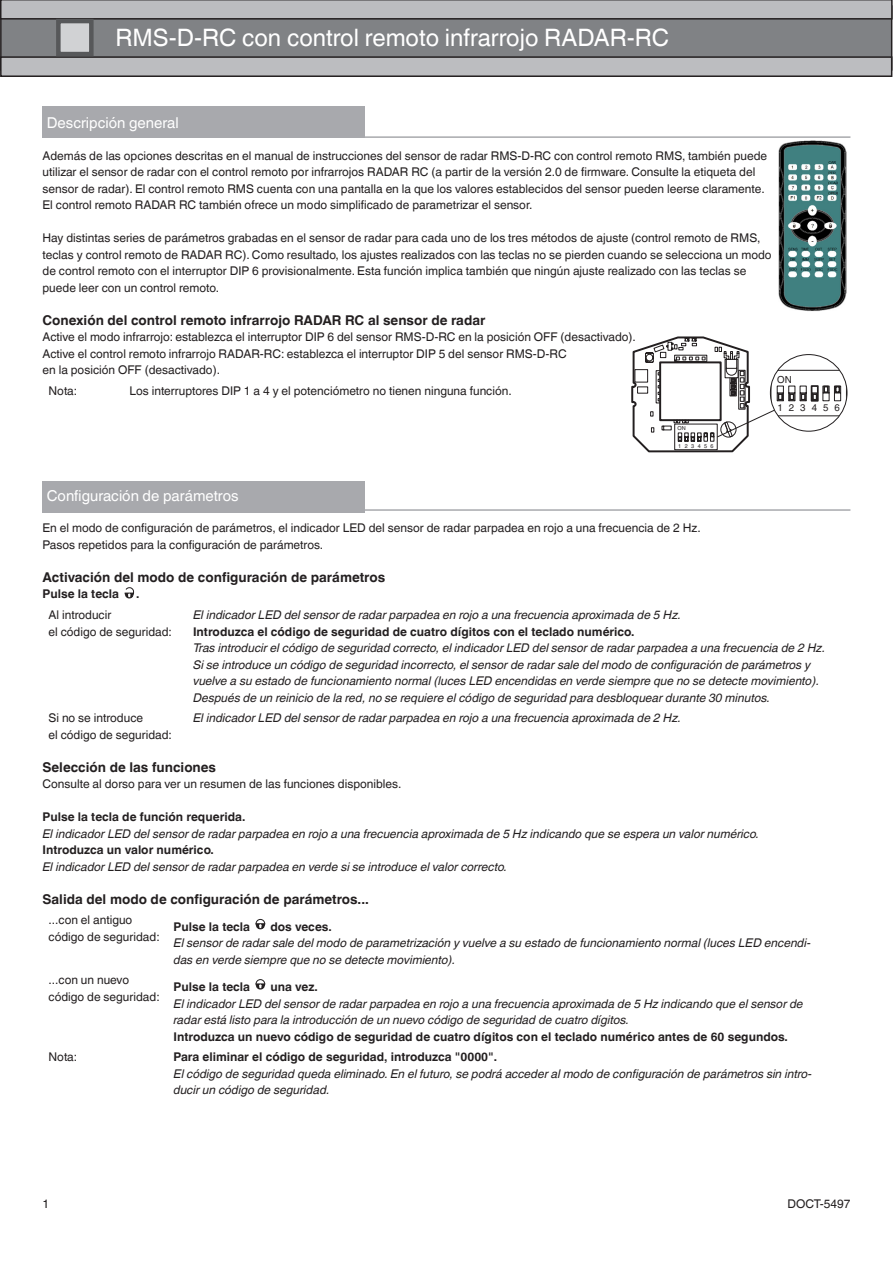
<style>
.page{position:relative;width:893px;height:1263px;background:#fff}
.page>*{position:absolute;margin:0;border:0;box-sizing:border-box;transform-origin:0 0}
.A_Kopfzeile{font:24px "Helvetica World";color:#fff}
.Ueberschrift_1_TR{font:15px "Helvetica World";color:#fff}
.Ü2{font:700 13.5px "Helvetica World";color:#231f20}
.A_Fliesstext{font:12px/16.5px "Helvetica World";color:#231f20}
.Resultat{font:italic 12px/16.5px "Helvetica World";color:#231f20}
.Handlung{font:700 12px "Helvetica World";color:#231f20}
.Resultat-2{font:12px "Helvetica World";color:#231f20}
.t1{font:9.75px "Helvetica World";letter-spacing:.625em;color:#231f20}
.t2{font:5.4px "Helvetica World";letter-spacing:.625em;color:#231f20}
</style>
<div class="page">
<div style="left:1px;top:6px;width:891px;height:64px;background:#808285"></div>
<svg style="left:0;top:0;width:893px;height:20px;background:#abacae"></svg>
<div style="left:1px;top:57px;width:891px;height:19px;background:#bcbdc0"></div>
<div style="left:0;top:56px;width:892px;height:21px;border:2px solid #231f20"></div>
<div style="left:56px;top:19px;width:38px;height:37px;background:#d1d2d4;border:4px solid #57585a"></div>
<div style="left:43px;top:106px;width:322px;height:32px;background:#a8a9ad"></div>
<hr style="left:43px;top:136px;width:807px;height:2px;background:#a8a9ad">
<svg style="left:631px;top:336px;width:214px;height:116px"></svg>
<div style="left:770px;top:370px;width:77px;height:46px;border:1px solid #231f20"></div>
<div style="left:43px;top:481px;width:322px;height:32px;background:#a8a9ad"></div>
<hr style="left:43px;top:509px;width:807px;height:2px;background:#a8a9ad">
<svg style="left:125px;top:587px;width:9px;height:11px"></svg>
<svg style="left:255px;top:918px;width:11px;height:11px"></svg>
<svg style="left:255px;top:979px;width:11px;height:10px"></svg>
<img style="left:778px;top:140px;width:68px;height:171px">
<p class="A_Kopfzeile" style="left:115px;top:23px;width:555px">RMS-D-RC con control remoto infrarrojo RADAR-RC</p>
<p class="Ueberschrift_1_TR" style="left:47px;top:114px;width:133px">Descripción general</p>
<p class="A_Fliesstext" style="left:43px;top:147px;width:726px">Además de las opciones descritas en el manual de instrucciones del sensor de radar RMS-D-RC con control remoto RMS, también puede utilizar el sensor de radar con el control remoto por infrarrojos RADAR RC (a partir de la versión 2.0 de firmware. Consulte la etiqueta del sensor de radar). El control remoto RMS cuenta con una pantalla en la que los valores establecidos del sensor pueden leerse claramente.<br>El control remoto RADAR RC también ofrece un modo simplificado de parametrizar el sensor.</p>
<p class="A_Fliesstext" style="left:43px;top:230px;width:731px">Hay distintas series de parámetros grabadas en el sensor de radar para cada uno de los tres métodos de ajuste (control remoto de RMS, teclas y control remoto de RADAR RC). Como resultado, los ajustes realizados con las teclas no se pierden cuando se selecciona un modo de control remoto con el interruptor DIP 6 provisionalmente. Esta función implica también que ningún ajuste realizado con las teclas se puede leer con un control remoto.</p>
<p class="Ü2" style="left:43px;top:312px;width:444px">Conexión del control remoto infrarrojo RADAR RC al sensor de radar</p>
<p class="A_Fliesstext" style="left:43px;top:329px;width:595px">Active el modo infrarrojo: establezca el interruptor DIP 6 del sensor RMS-D-RC en la posición OFF (desactivado).</p>
<p class="A_Fliesstext" style="left:43px;top:345px;width:526px">Active el control remoto infrarrojo RADAR-RC: establezca el interruptor DIP 5 del sensor RMS-D-RC en la posición OFF (desactivado).</p>
<p class="A_Fliesstext" style="left:49px;top:382px;width:30px">Nota:</p>
<p class="A_Fliesstext" style="left:130px;top:382px;width:384px">Los interruptores DIP 1 a 4 y el potenciómetro no tienen ninguna función.</p>
<p class="t1" style="left:777px;top:374px;width:16px">ON</p>
<p class="t2" style="left:678px;top:425px;width:10px">ON</p>
<p class="t2" style="left:678px;top:442px;width:11px">1 2</p>
<p class="t2" style="left:691px;top:442px;width:24px">3456</p>
<p class="t1" style="left:777px;top:402px;width:18px">1 2</p>
<p class="t1" style="left:800px;top:402px;width:41px">3456</p>
<p class="Ueberschrift_1_TR" style="left:47px;top:487px;width:193px">Configuración de parámetros</p>
<p class="A_Fliesstext" style="left:43px;top:520px;width:660px">En el modo de configuración de parámetros, el indicador LED del sensor de radar parpadea en rojo a una frecuencia de 2 Hz.</p>
<p class="A_Fliesstext" style="left:43px;top:536px;width:282px">Pasos repetidos para la configuración de parámetros.</p>
<p class="Ü2" style="left:43px;top:569px;width:344px">Activación del modo de configuración de parámetros</p>
<p class="Handlung" style="left:43px;top:587px;width:78px">Pulse la tecla</p>
<p class="Handlung" style="left:136px;top:587px;width:5px">.</p>
<p class="A_Fliesstext" style="left:49px;top:607px;width:125px">Al introducir<br>el código de seguridad:</p>
<p class="Resultat" style="left:193px;top:607px;width:490px">El indicador LED del sensor de radar parpadea en rojo a una frecuencia aproximada de 5 Hz.</p>
<p class="Handlung" style="left:193px;top:624px;width:443px">Introduzca el código de seguridad de cuatro dígitos con el teclado numérico.</p>
<p class="Resultat" style="left:193px;top:640px;width:634px">Tras introducir el código de seguridad correcto, el indicador LED del sensor de radar parpadea a una frecuencia de 2 Hz.<br>Si se introduce un código de seguridad incorrecto, el sensor de radar sale del modo de configuración de parámetros y vuelve a su estado de funcionamiento normal (luces LED encendidas en verde siempre que no se detecte movimiento).<br>Después de un reinicio de la red, no se requiere el código de seguridad para desbloquear durante 30 minutos.</p>
<p class="A_Fliesstext" style="left:49px;top:710px;width:125px">Si no se introduce<br>el código de seguridad:</p>
<p class="Resultat" style="left:193px;top:710px;width:490px">El indicador LED del sensor de radar parpadea en rojo a una frecuencia aproximada de 2 Hz.</p>
<p class="Ü2" style="left:43px;top:759px;width:175px">Selección de las funciones</p>
<p class="A_Fliesstext" style="left:43px;top:776px;width:360px">Consulte al dorso para ver un resumen de las funciones disponibles.</p>
<p class="Handlung" style="left:43px;top:810px;width:204px">Pulse la tecla de función requerida.</p>
<p class="Resultat" style="left:43px;top:825px;width:718px">El indicador LED del sensor de radar parpadea en rojo a una frecuencia aproximada de 5 Hz indicando que se espera un valor numérico.</p>
<p class="Handlung" style="left:43px;top:843px;width:173px">Introduzca un valor numérico.</p>
<p class="Resultat" style="left:43px;top:858px;width:466px">El indicador LED del sensor de radar parpadea en verde si se introduce el valor correcto.</p>
<p class="Ü2" style="left:43px;top:891px;width:328px">Salida del modo de configuración de parámetros...</p>
<p class="A_Fliesstext" style="left:49px;top:912px;width:113px">...con el antiguo código de seguridad:</p>
<p class="Handlung" style="left:174px;top:920px;width:78px">Pulse la tecla</p>
<p class="Handlung" style="left:270px;top:920px;width:63px">dos veces.</p>
<p class="Resultat" style="left:174px;top:935px;width:639px">El sensor de radar sale del modo de parametrización y vuelve a su estado de funcionamiento normal (luces LED encendi&shy;das en verde siempre que no se detecte movimiento).</p>
<p class="A_Fliesstext" style="left:49px;top:972px;width:113px">...con un nuevo código de seguridad:</p>
<p class="Handlung" style="left:174px;top:980px;width:78px">Pulse la tecla</p>
<p class="Handlung" style="left:270px;top:980px;width:49px">una vez.</p>
<p class="Resultat" style="left:174px;top:995px;width:631px">El indicador LED del sensor de radar parpadea en rojo a una frecuencia aproximada de 5 Hz indicando que el sensor de radar está listo para la introducción de un nuevo código de seguridad de cuatro dígitos.</p>
<p class="Handlung" style="left:174px;top:1029px;width:616px">Introduzca un nuevo código de seguridad de cuatro dígitos con el teclado numérico antes de 60 segundos.</p>
<p class="A_Fliesstext" style="left:49px;top:1049px;width:30px">Nota:</p>
<p class="Handlung" style="left:174px;top:1050px;width:325px">Para eliminar el código de seguridad, introduzca "0000".</p>
<p class="Resultat" style="left:174px;top:1065px;width:640px">El código de seguridad queda eliminado. En el futuro, se podrá acceder al modo de configuración de parámetros sin intro&shy;ducir un código de seguridad.</p>
<p class="A_Fliesstext" style="left:43px;top:1195px;width:8px">1</p>
<p class="Resultat-2" style="left:787px;top:1197px;width:64px">DOCT-5497</p>
</div>
